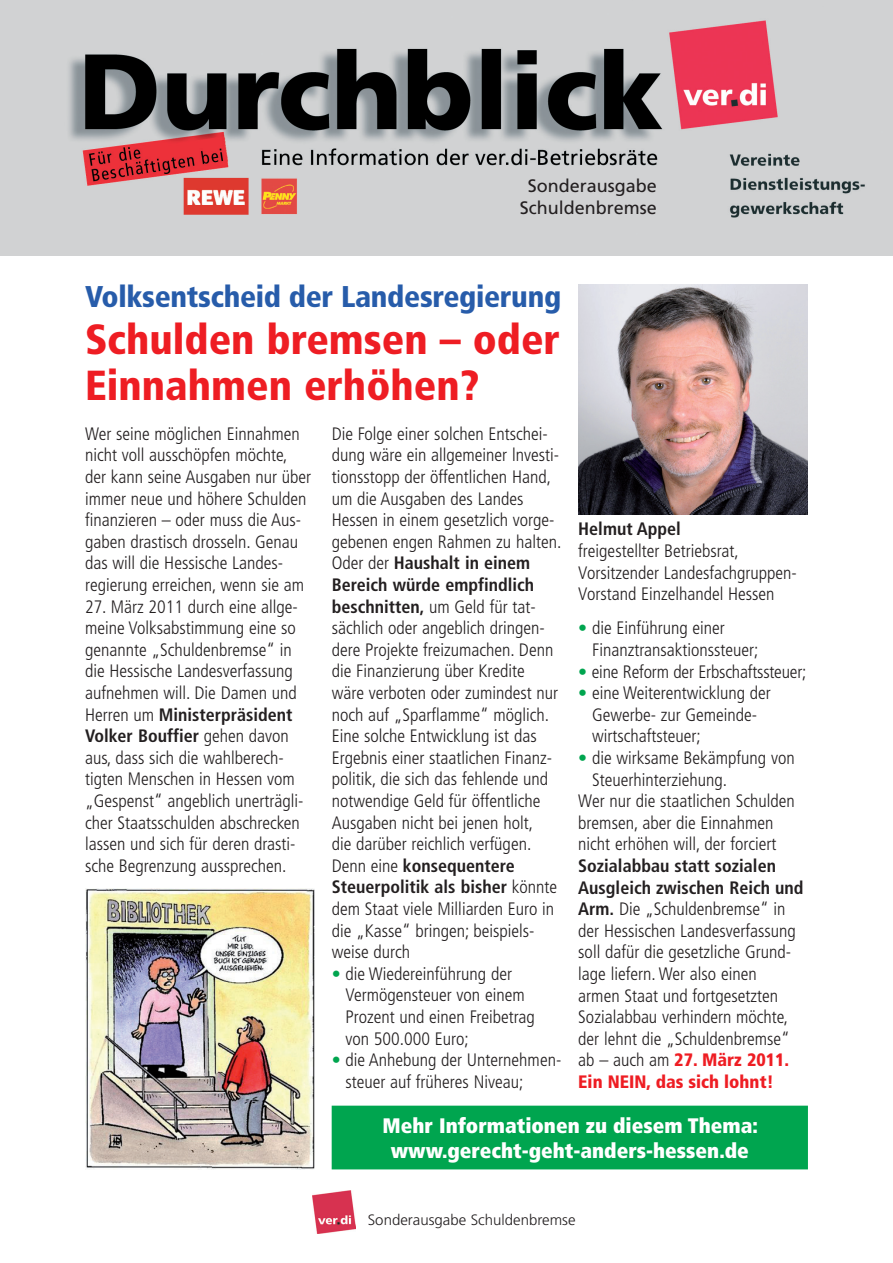
<style>
.page{position:relative;width:893px;height:1263px;background:#fff}
.page>*{position:absolute;margin:0;border:0;box-sizing:border-box;transform-origin:0 0}
.t1{font:900 condensed 42px/46.5px "Frutiger";color:#ee1d23}
.t2{font:900 condensed 30px "Frutiger";letter-spacing:-.01em;color:#275caa}
.t3{font:900 condensed 21px/25.2px "Frutiger";color:#fff;text-align:center}
.t4{font:300 condensed 18px/21.6px "Frutiger";color:#231f20}
.t5{font:18px "Frutiger";color:#231f20}
.t6{font:700 condensed 18px "Frutiger";color:#231f20}
.t7{font:300 15px "Frutiger";color:#231f20}
.s1{font-weight:700}
.s2{color:#00a54f}
.s3{font-weight:900;color:#ee1d23}
</style>
<div class="page">
<img style="left:0;top:0;width:893px;height:255px">
<img style="left:313px;top:1191px;width:42px;height:42px">
<img style="left:85px;top:889px;width:230px;height:280px">
<img style="left:578px;top:285px;width:230px;height:229px">
<div style="left:332px;top:1106px;width:475px;height:63px;background:#00a54f"></div>
<p class="t5" style="left:528px;top:175px;width:131px">Sonderausgabe</p>
<p class="t5" style="left:520px;top:197px;width:139px">Schuldenbremse</p>
<p class="t2" style="left:85px;top:279px;width:478px">Volksentscheid der Landesregierung</p>
<p class="t1" style="left:85px;top:316px;width:476px">Schulden bremsen – oder<br>Einnahmen erhöhen?</p>
<p class="t4" style="left:85px;top:423px;width:228px">Wer seine möglichen Einnahmen nicht voll ausschöpfen möchte, der kann seine Ausgaben nur über immer neue und höhere Schulden</p>
<p class="t4" style="left:85px;top:509px;width:221px">finanzieren – oder muss die Aus&shy;gaben drastisch drosseln. Genau das will die Hessische Landes&shy;regierung erreichen, wenn sie am</p>
<p class="t4" style="left:85px;top:596px;width:214px">27. März 2011 durch eine allge&shy;meine Volksabstimmung eine so</p>
<p class="t4" style="left:85px;top:639px;width:220px">genannte „Schuldenbremse“ in die Hessische Landesverfassung aufnehmen will. Die Damen und<br>Herren um <span class="s1">Ministerpräsident<br>Volker Bouffier</span> gehen davon aus, dass sich die wahlberech&shy;tigten Menschen in Hessen vom „Gespenst“ angeblich unerträgli&shy;cher Staatsschulden abschrecken lassen und sich für deren drasti&shy;sche Begrenzung aussprechen.</p>
<p class="t4" style="left:332px;top:423px;width:231px">Die Folge einer solchen Entschei&shy;dung wäre ein allgemeiner lnvesti&shy;tionsstopp der öffentlichen Hand, um die Ausgaben des Landes<br>Hessen in einem gesetzlich vorge&shy;gebenen engen Rahmen zu halten.<br>Oder der <span class="s1">Haushalt in einem<br>Bereich würde empfindlich beschnitten,</span> um Geld für tat&shy;sächlich oder angeblich dringen&shy;dere Projekte freizumachen. Denn die Finanzierung über Kredite wäre verboten oder zumindest nur noch auf „Sparflamme“ möglich.</p>
<p class="t4" style="left:332px;top:725px;width:227px">Eine solche Entwicklung ist das<br>Ergebnis einer staatlichen Finanz&shy;politik, die sich das fehlende und notwendige Geld für öffentliche<br>Ausgaben nicht bei jenen holt, die darüber reichlich verfügen.<br>Denn eine <span class="s1">konsequentere<br>Steuerpolitik als bisher</span> könnte dem Staat viele Milliarden Euro in die „Kasse“ bringen; beispiels&shy;weise durch</p>
<p class="t4" style="left:345px;top:963px;width:191px;text-indent:-14px"><span class="s2">•</span> die Wiedereinführung der<br>Vermögensteuer von einem<br>Prozent und einen Freibetrag von 500.000 Euro;</p>
<p class="t4" style="left:345px;top:1049px;width:217px;text-indent:-14px"><span class="s2">•</span> die Anhebung der Unternehmen&shy;steuer auf früheres Niveau;</p>
<p class="t6" style="left:578px;top:519px;width:104px">Helmut Appel</p>
<p class="t4" style="left:578px;top:540px;width:162px">freigestellter Betriebsrat,</p>
<p class="t4" style="left:578px;top:562px;width:220px">Vorsitzender Landesfachgruppen-<br>Vorstand Einzelhandel Hessen</p>
<p class="t4" style="left:592px;top:618px;width:168px;text-indent:-14px"><span class="s2">•</span> die Einführung einer<br>Finanztransaktionssteuer;</p>
<p class="t4" style="left:578px;top:661px;width:230px"><span class="s2">•</span> eine Reform der Erbschaftssteuer;</p>
<p class="t4" style="left:592px;top:682px;width:180px;text-indent:-14px"><span class="s2">•</span> eine Weiterentwicklung der<br>Gewerbe- zur Gemeinde&shy;wirtschaftsteuer;</p>
<p class="t4" style="left:592px;top:747px;width:204px;text-indent:-14px"><span class="s2">•</span> die wirksame Bekämpfung von<br>Steuerhinterziehung.</p>
<p class="t4" style="left:578px;top:790px;width:218px">Wer nur die staatlichen Schulden bremsen, aber die Einnahmen</p>
<p class="t4" style="left:578px;top:834px;width:227px">nicht erhöhen will, der forciert<br><span class="s1">Sozialabbau statt sozialen<br>Ausgleich zwischen Reich und<br>Arm.</span> Die „Schuldenbremse“ in der Hessischen Landesverfassung soll dafür die gesetzliche Grund&shy;lage liefern. Wer also einen<br>armen Staat und fortgesetzten<br>Sozialabbau verhindern möchte, der lehnt die „Schuldenbremse“ ab – auch am <span class="s3">27. März 2011.<br>Ein NEIN, das sich lohnt!</span></p>
<p class="t3" style="left:383px;top:1113px;width:377px">Mehr Informationen zu diesem Thema: www.gerecht-geht-anders-hessen.de</p>
<p class="t7" style="left:368px;top:1211px;width:209px">Sonderausgabe Schuldenbremse</p>
</div>
